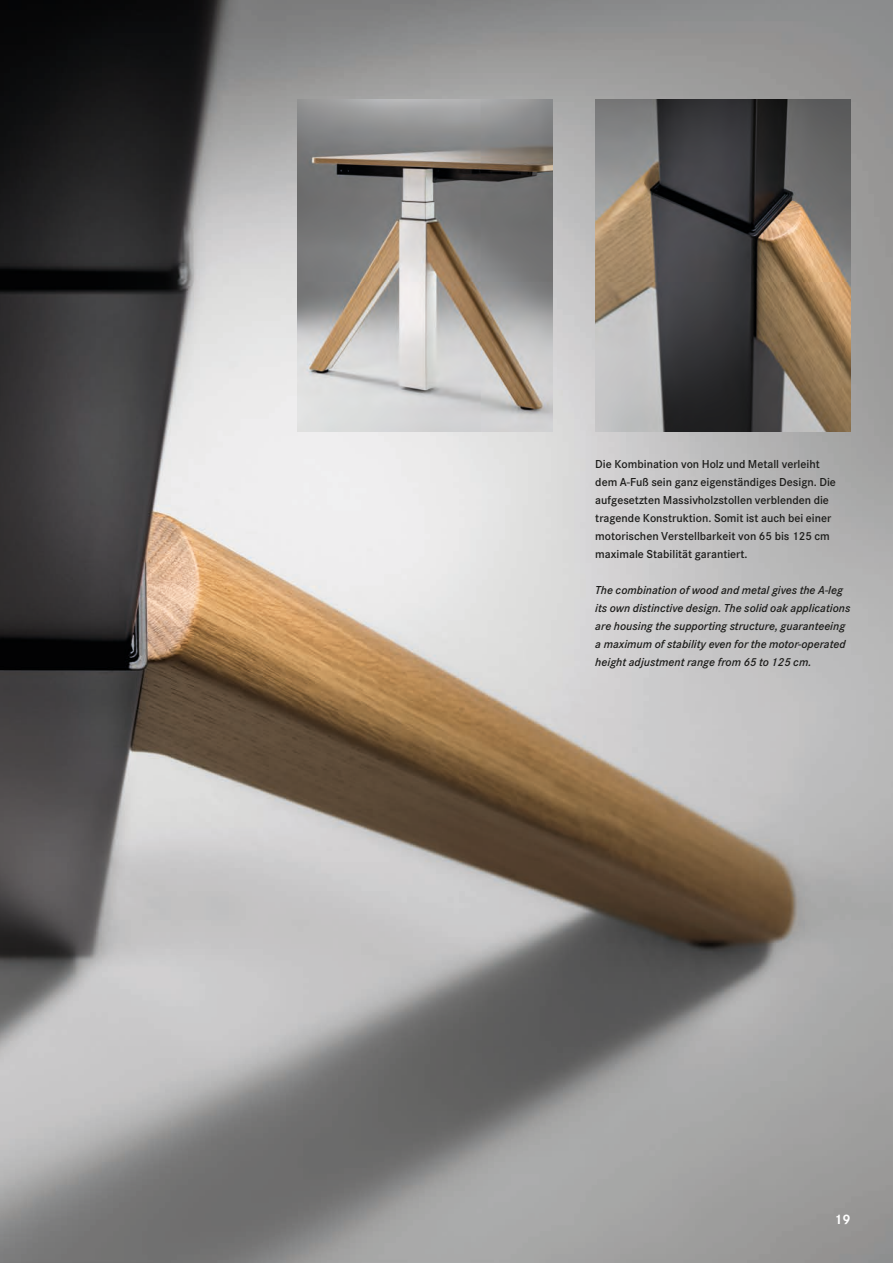
<style>
.page{position:relative;width:893px;height:1263px;background:#fff}
.page>*{position:absolute;margin:0;border:0;box-sizing:border-box;transform-origin:0 0}
.t1{font:700 14.25px "Corporate S";color:#fff}
.t2{font:600 12px/18px "Corporate S";color:#1d1d1b}
.t3{font:italic 600 12px/18px "Corporate S";color:#1d1d1b}
</style>
<div class="page">
<img style="left:0;top:0;width:893px;height:1263px">
<img style="left:595px;top:99px;width:255px;height:333px">
<img style="left:298px;top:99px;width:255px;height:333px">
<p class="t2" style="left:595px;top:455px;width:242px">Die Kombination von Holz und Metall verleiht dem A-Fuß sein ganz eigenständiges Design. Die aufgesetzten Massivholzstollen verblenden die tragende Konstruktion. Somit ist auch bei einer motorischen Verstellbarkeit von 65 bis 125 cm maximale Stabilität garantiert.</p>
<p class="t3" style="left:595px;top:581px;width:257px">The combination of wood and metal gives the A-leg its own distinctive design. The solid oak applications are housing the supporting structure, guaranteeing a maximum of stability even for the motor-operated height adjustment range from 65 to 125 cm.</p>
<p class="t1" style="left:834px;top:1209px;width:18px">19</p>
</div>
